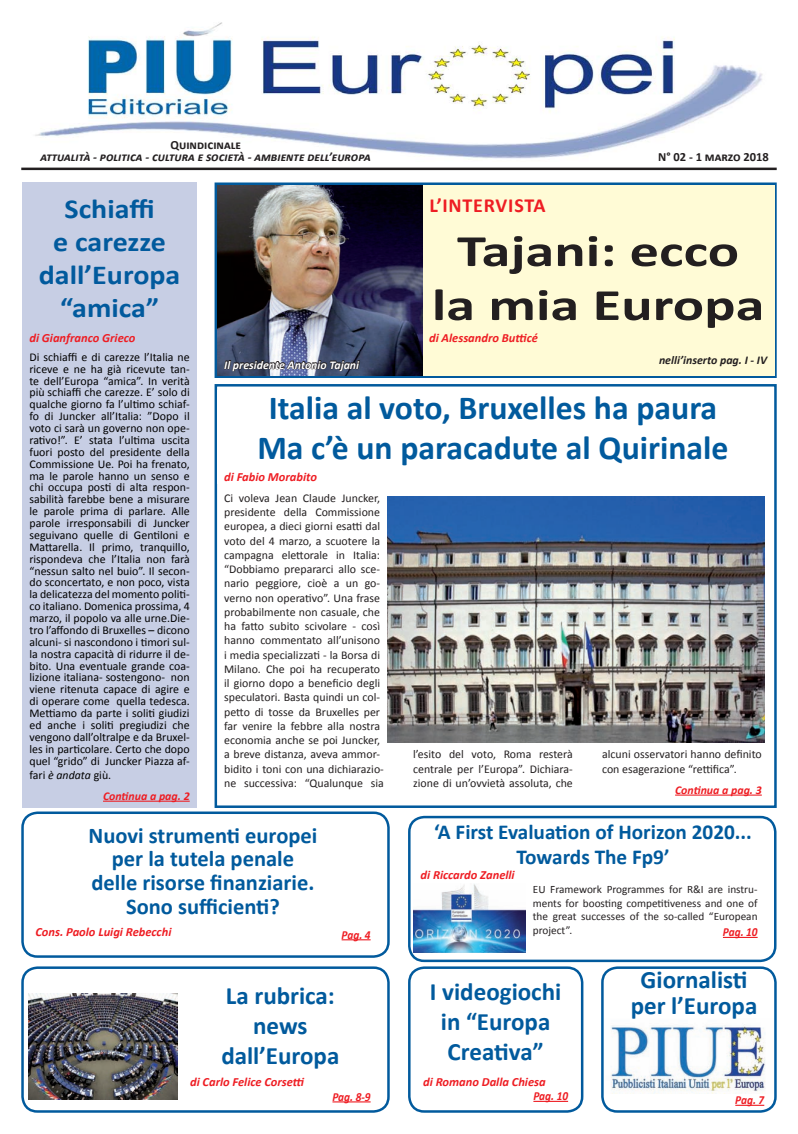
<style>
.page{position:relative;width:798px;height:1134px;background:#fff}
.page>*{position:absolute;margin:0;border:0;box-sizing:border-box;transform-origin:0 0}
.t1{font:700 45px/54px "Calibri";color:#231f20;text-align:center;scale:1.3 1}
.t2{font:700 33.75px/40.5px "Calibri";color:#015a9d;text-align:center}
.t3{font:700 27.5px/33px "Calibri";color:#015a9d;text-align:center;scale:1.09 1}
.t4{font:700 25px/30px "Calibri";color:#015a9d;text-align:center}
.t5{font:700 22.5px/23.8px "Calibri";color:#015a9d;text-align:center}
.t6{font:700 21.25px/25.5px "Calibri";color:#015a9d;text-align:center}
.t7{font:700 20px "Calibri";letter-spacing:.04em;color:#ee1d23}
.t8{font:italic 700 12.5px "Calibri";color:#ee1d23}
.t9{font:italic 700 12.5px "Calibri";color:#231f20}
.t10{font:700 12.5px "Calibri";color:#231f20}
.t11{font:italic 700 12.38px "Calibri";color:#ee1d23;scale:.91 1}
.t12{font:11.88px/11.9px "Calibri";color:#000;text-align:justify}
.t13{font:11.88px/14.2px "Calibri";color:#231f20}
.t14{font:italic 700 11.88px/21.4px "Calibri";color:#ee1d23}
.t15{font:italic 700 11.88px "Calibri";color:#fff}
.t16{font:italic 700 11.88px "Calibri";color:#231f20}
.t17{font:11.25px/13.5px "Calibri";color:#231f20;text-align:justify}
.s1{font-weight:400;font-style:normal;color:#000}
.s2{font-weight:400;color:#000}
</style>
<div class="page">
<hr style="left:21px;top:168px;width:755px;height:2px;background:#231f20">
<img style="left:35px;top:22px;width:728px;height:137px">
<div style="left:21px;top:966px;width:368px;height:147px;border:2px solid #015a9d;border-radius:15px"></div>
<div style="left:408px;top:966px;width:175px;height:147px;border:2px solid #015a9d;border-radius:15px"></div>
<img style="left:610px;top:1025px;width:156px;height:69px">
<div style="left:601px;top:966px;width:175px;height:147px;border:2px solid #015a9d;border-radius:15px"></div>
<div style="left:21px;top:811px;width:368px;height:147px;border:2px solid #015a9d;border-radius:15px"></div>
<div style="left:408px;top:816px;width:368px;height:146px;border:2px solid #015a9d;border-radius:15px"></div>
<div style="left:214px;top:182px;width:562px;height:196px;border:2px solid #015a9d"></div>
<div style="left:214px;top:384px;width:562px;height:424px;border:2px solid #015a9d"></div>
<hr style="left:332px;top:1101px;width:38px;height:1px;background:#ee1d23">
<svg style="left:735px;top:1105px;width:29px;height:1px"></svg>
<hr style="left:533px;top:1101px;width:35px;height:1px;background:#ee1d23">
<hr style="left:722px;top:937px;width:35px;height:1px;background:#ee1d23">
<img style="left:413px;top:884px;width:112px;height:69px">
<img style="left:28px;top:993px;width:149px;height:106px">
<div style="left:22px;top:332px;width:175px;height:476px;background:#c7cee4"></div>
<hr style="left:103px;top:801px;width:87px;height:1px;background:#ee1d23">
<div style="left:22px;top:182px;width:175px;height:150px;background:#c7cee4"></div>
<div style="left:422px;top:185px;width:351px;height:190px;background:#fffbd6"></div>
<img style="left:217px;top:185px;width:205px;height:190px">
<hr style="left:674px;top:794px;width:87px;height:2px;background:#ee1d23">
<img style="left:387px;top:497px;width:376px;height:245px">
<svg style="left:223px;top:344px;width:138px;height:43px"></svg>
<svg style="left:341px;top:939px;width:29px;height:1px"></svg>
<p class="t10" style="left:170px;top:137px;width:72px">Quindicinale</p>
<p class="t9" style="left:40px;top:149px;width:332px">attualità - politica - cultura e società - ambiente dell’europa</p>
<p class="t10" style="left:658px;top:149px;width:112px">N° 02 - 1 marzo 2018</p>
<h3 class="t3" style="left:39px;top:193px;width:131px">Schiaffi<br>e carezze dall’Europa “amica”</h3>
<h3 class="t7" style="left:429px;top:192px;width:118px">L’INTERVISTA</h3>
<h1 class="t1" style="left:431px;top:224px;width:257px">Tajani: ecco la mia Europa</h1>
<p class="t8" style="left:429px;top:330px;width:110px">di Alessandro Butticé</p>
<p class="t16" style="left:658px;top:352px;width:109px">nelli’inserto pag. I - IV</p>
<h2 class="t2" style="left:257px;top:387px;width:472px">Italia al voto, Bruxelles ha paura<br>Ma c’è un paracadute al Quirinale</h2>
<p class="t8" style="left:224px;top:469px;width:94px">di Fabio Morabito</p>
<p class="t13" style="left:224px;top:491px;width:161px">Ci voleva Jean Claude Juncker, presidente della Commissione europea, a dieci giorni esatti dal voto del 4 marzo, a scuotere la campagna elettorale in Italia: “Dobbiamo prepararci allo sce&shy;nario peggiore, cioè a un go&shy;verno non operativo”. Una frase probabilmente non casuale, che ha fatto subito scivolare - così hanno commentato all’unisono i media specializzati - la Borsa di<br>Milano. Che poi ha recuperato il giorno dopo a beneficio degli speculatori. Basta quindi un col&shy;petto di tosse da Bruxelles per far venire la febbre alla nostra economia anche se poi Juncker, a breve distanza, aveva ammor&shy;bidito i toni con una dichiarazio&shy;ne successiva: “Qualunque sia</p>
<p class="t8" style="left:29px;top:330px;width:107px">di Gianfranco Grieco</p>
<p class="t12" style="left:29px;top:351px;width:162px">Di schiaffi e di carezze l’Italia ne riceve e ne ha già ricevute tan&shy;te dell’Europa “amica”. In verità più schiaffi che carezze. E’ solo di qualche giorno fa l’ultimo schiaf&shy;fo di Juncker all’Italia: ”Dopo il voto ci sarà un governo non ope&shy;rativo!”. E’ stata l’ultima uscita fuori posto del presidente della Commissione Ue. Poi ha frenato, ma le parole hanno un senso e chi occupa posti di alta respon&shy;sabilità farebbe bene a misurare le parole prima di parlare. Alle parole irresponsabili di Juncker seguivano quelle di Gentiloni e Mattarella. Il primo, tranquillo, rispondeva che l’Italia non farà “nessun salto nel buio”. Il secon&shy;do sconcertato, e non poco, vista la delicatezza del momento politi&shy;co italiano. Domenica prossima, 4 marzo, il popolo va alle urne.Die&shy;tro l’affondo di Bruxelles – dicono alcuni- si nascondono i timori sul&shy;la nostra capacità di ridurre il de&shy;bito. Una eventuale grande coa&shy;lizione italiana- sostengono- non viene ritenuta capace di agire e di operare come quella tedesca.<br>Mettiamo da parte i soliti giudizi ed anche i soliti pregiudizi che vengono dall’oltralpe e da Bruxel&shy;les in particolare. Certo che dopo quel “grido” di Juncker Piazza af-</p>
<p class="t14" style="left:103px;top:764px;width:88px;text-indent:-74px"><span class="s1">fari</span> <span class="s2">è andata</span> <span class="s1">giù.<br></span>Continua a pag. 2</p>
<p class="t15" style="left:224px;top:357px;width:137px">Il presidente Antonio Tajani</p>
<p class="t13" style="left:413px;top:747px;width:161px;text-align:justify">l’esito del voto, Roma resterà centrale per l’Europa”. Dichiara&shy;zione di un’ovvietà assoluta, che</p>
<p class="t13" style="left:602px;top:747px;width:161px">alcuni osservatori hanno definito con esagerazione “rettifica”.</p>
<p class="t14" style="left:674px;top:779px;width:88px">Continua a pag. 3</p>
<h3 class="t5" style="left:88px;top:823px;width:230px">Nuovi strumenti europei per la tutela penale delle risorse finanziarie.<br>Sono sufficienti?</h3>
<p class="t8" style="left:35px;top:924px;width:138px">Cons. Paolo Luigi Rebecchi</p>
<p class="t11" style="left:341px;top:927px;width:33px">Pag. 4</p>
<h3 class="t6" style="left:434px;top:819px;width:319px">‘A First Evaluation of Horizon 2020...<br>Towards The Fp9’</h3>
<p class="t8" style="left:420px;top:867px;width:96px">di Riccardo Zanelli</p>
<p class="t17" style="left:532px;top:883px;width:226px">EU Framework Programmes for R&amp;I are instru&shy;ments for boosting competitiveness and one of the great successes of the so-called “European project”.</p>
<p class="t11" style="left:722px;top:924px;width:40px">Pag. 10</p>
<h3 class="t4" style="left:630px;top:966px;width:128px;line-height:26.2px">Giornalisti per l’Europa</h3>
<h3 class="t4" style="left:430px;top:976px;width:133px">I videogiochi in “Europa<br>Creativa”</h3>
<p class="t8" style="left:423px;top:1073px;width:124px">di Romano Dalla Chiesa</p>
<p class="t11" style="left:533px;top:1088px;width:40px">Pag. 10</p>
<h3 class="t4" style="left:221px;top:981px;width:119px">La rubrica: news dall’Europa</h3>
<p class="t8" style="left:190px;top:1074px;width:116px">di Carlo Felice Corsetti</p>
<p class="t11" style="left:332px;top:1089px;width:43px">Pag. 8-9</p>
<p class="t11" style="left:735px;top:1092px;width:33px">Pag. 7</p>
</div>
